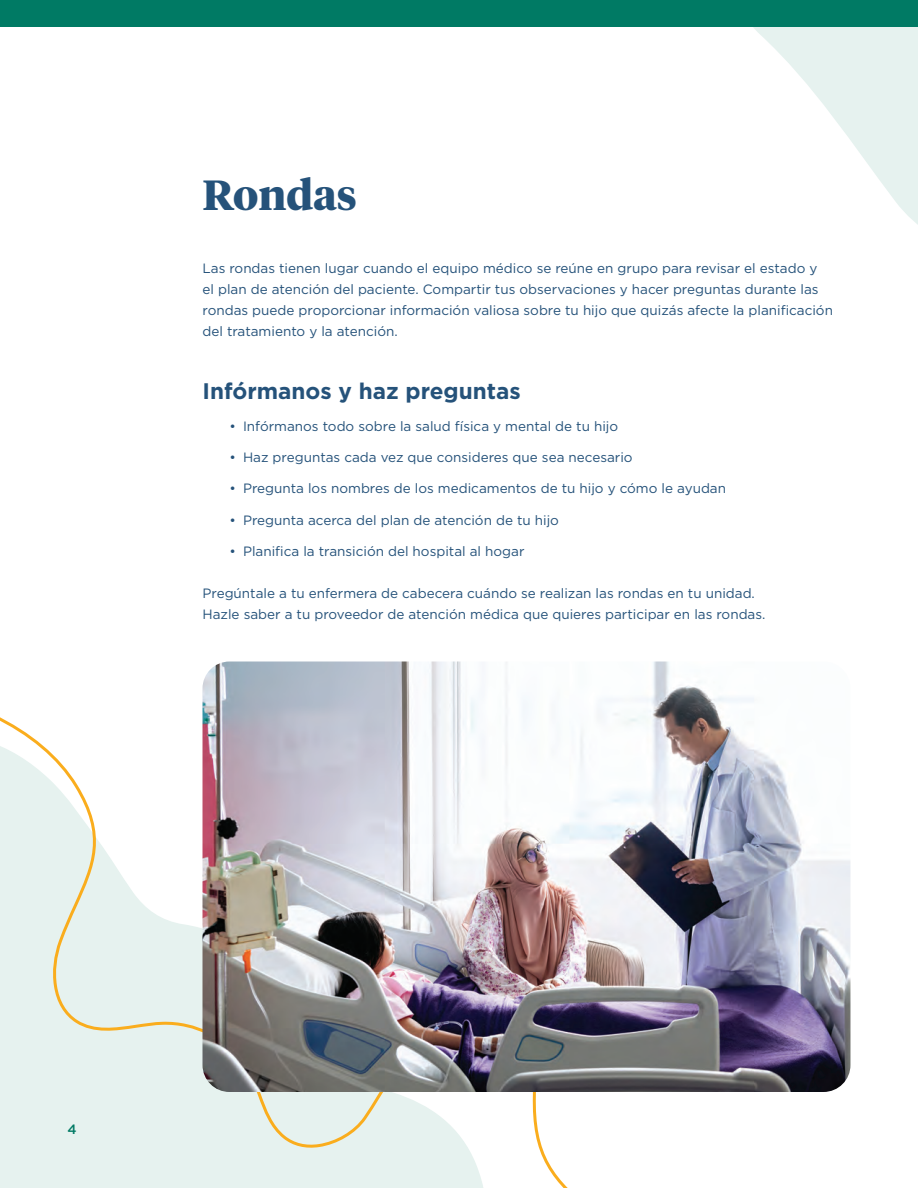
<style>
.page{position:relative;width:918px;height:1188px;background:#fff}
.page>*{position:absolute;margin:0;border:0;box-sizing:border-box;transform-origin:0 0}
.t1{font:700 42px "Tiempos Headline";color:#25527a}
.t2{font:700 22.5px "Gotham";color:#25527a}
.t3{font:13.5px/21px "Gotham";color:#25527a}
.t4{font:500 13.5px "Gotham";color:#007a64}
</style>
<div class="page">
<svg style="left:0;top:717px;width:568px;height:471px"></svg>
<img style="left:202px;top:662px;width:648px;height:430px">
<svg style="left:753px;top:27px;width:165px;height:198px"></svg>
<div style="left:0;top:0;width:918px;height:27px;background:#007a64"></div>
<h1 class="t1" style="left:202px;top:166px;width:156px">Rondas</h1>
<p class="t3" style="left:202px;top:257px;width:632px">Las rondas tienen lugar cuando el equipo médico se reúne en grupo para revisar el estado y<br>el plan de atención del paciente. Compartir tus observaciones y hacer preguntas durante las rondas puede proporcionar información valiosa sobre tu hijo que quizás afecte la planificación del tratamiento y la atención.</p>
<h2 class="t2" style="left:202px;top:376px;width:320px">Infórmanos y haz preguntas</h2>
<p class="t3" style="left:230px;top:415px;width:390px">• Infórmanos todo sobre la salud física y mental de tu hijo</p>
<p class="t3" style="left:230px;top:446px;width:405px">• Haz preguntas cada vez que consideres que sea necesario</p>
<p class="t3" style="left:230px;top:478px;width:498px">• Pregunta los nombres de los medicamentos de tu hijo y cómo le ayudan</p>
<p class="t3" style="left:230px;top:509px;width:331px">• Pregunta acerca del plan de atención de tu hijo</p>
<p class="t3" style="left:230px;top:541px;width:297px">• Planifica la transición del hospital al hogar</p>
<p class="t3" style="left:202px;top:583px;width:565px">Pregúntale a tu enfermera de cabecera cuándo se realizan las rondas en tu unidad.<br>Hazle saber a tu proveedor de atención médica que quieres participar en las rondas.</p>
<p class="t4" style="left:68px;top:1120px;width:11px">4</p>
</div>
